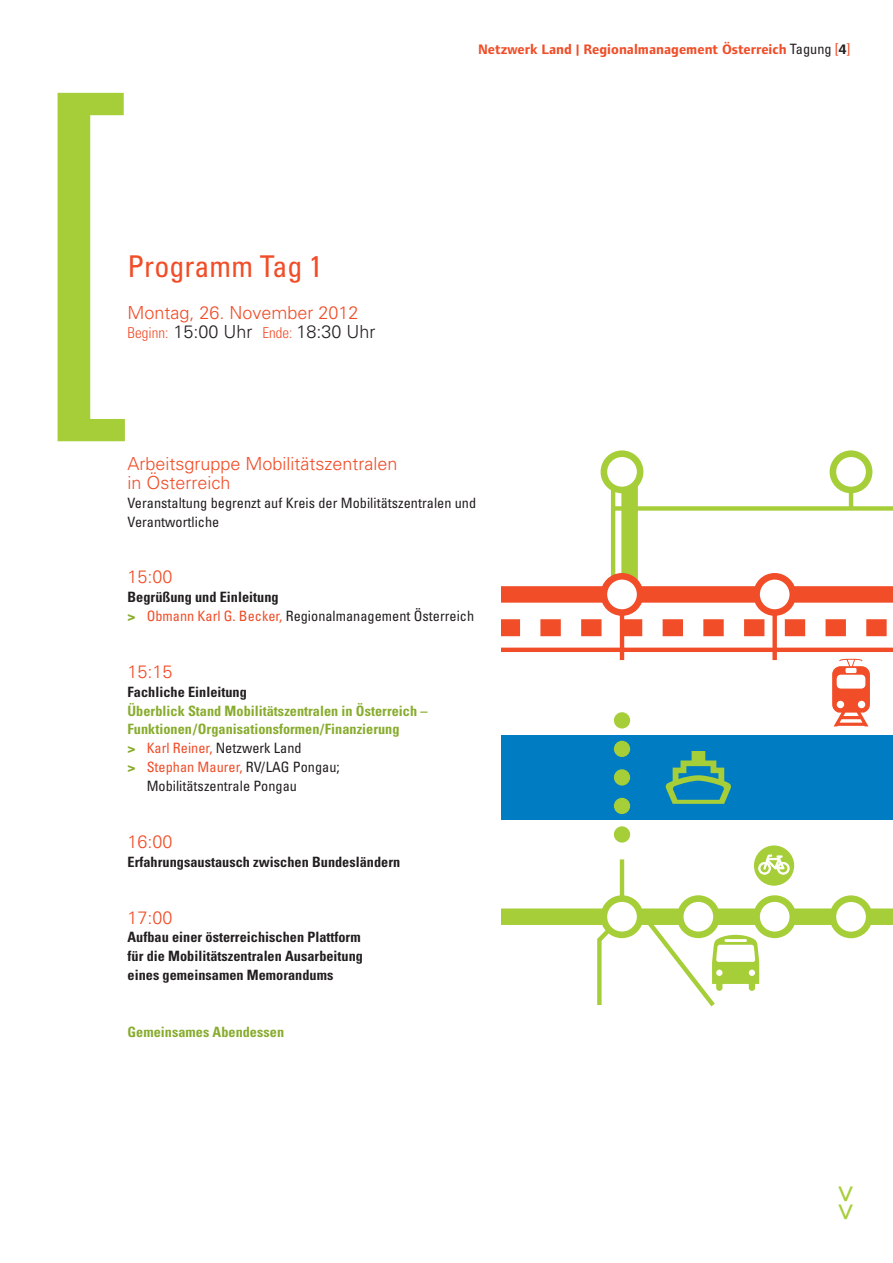
<style>
.page{position:relative;width:893px;height:1263px;background:#fff}
.page>*{position:absolute;margin:0;border:0;box-sizing:border-box;transform-origin:0 0}
.t1{font:condensed 398.55px "Univers";color:#a6ce39}
.t2{font:condensed 30px "Univers";color:#f04d28}
.t3{font:30px "Univers";color:#a6ce39}
.t4{font:300 18px/18.9px "Univers";color:#f04d28}
.t5{font:condensed 14.25px/18.9px "Univers";color:#231f20}
.t6{font:700 condensed 14.25px/18.9px "Univers";color:#231f20}
.t7{font:700 condensed 14.25px "Univers";color:#88ac2e}
.t8{font:700 14.25px "Foundry Form Sans";letter-spacing:.005em;color:#f04d28}
.t9{font:condensed 14.25px "Univers";color:#f04d28}
.s1{font-stretch:condensed;font-size:15px}
.s2{color:#231f20}
.s3{font-family:"Univers";font-weight:400;font-stretch:condensed;color:#231f20}
.s4{font-family:"Univers";font-weight:400;font-stretch:condensed}
.s5{font-weight:700}
.s6{font-weight:700;font-stretch:normal;color:#88ac2e}
.s7{color:#f04d28}
</style>
<div class="page">
<svg style="left:502px;top:450px;width:391px;height:529px"></svg>
<svg style="left:680px;top:898px;width:36px;height:37px"></svg>
<div style="left:677px;top:895px;width:43px;height:43px;border:7px solid #a6ce39;border-radius:50%"></div>
<div style="left:757px;top:898px;width:36px;height:37px;background:#fff;border-radius:50%"></div>
<div style="left:753px;top:895px;width:43px;height:43px;border:7px solid #a6ce39;border-radius:50%"></div>
<div style="left:604px;top:454px;width:36px;height:36px;background:#fff;border-radius:50%"></div>
<div style="left:601px;top:450px;width:42px;height:43px;border:7px solid #a6ce39;border-radius:50%"></div>
<svg style="left:609px;top:504px;width:284px;height:95px"></svg>
<hr style="left:620px;top:595px;width:4px;height:65px;background:#f04d28">
<div style="left:772px;top:595px;width:5px;height:65px;background:#f04d28"></div>
<div style="left:757px;top:576px;width:36px;height:36px;background:#fff;border-radius:50%"></div>
<div style="left:753px;top:573px;width:43px;height:43px;border:7px solid #f04d28;border-radius:50%"></div>
<div style="left:604px;top:576px;width:36px;height:36px;background:#fff;border-radius:50%"></div>
<div style="left:601px;top:573px;width:42px;height:43px;border:7px solid #f04d28;border-radius:50%"></div>
<hr style="left:502px;top:648px;width:391px;height:4px;background:#f04d28">
<svg style="left:502px;top:619px;width:391px;height:17px"></svg>
<hr style="left:620px;top:859px;width:4px;height:58px;background:#a6ce39">
<div style="left:614px;top:826px;width:16px;height:16px;background:#a6ce39;border-radius:50%"></div>
<div style="left:614px;top:798px;width:16px;height:16px;background:#a6ce39;border-radius:50%"></div>
<div style="left:614px;top:769px;width:16px;height:16px;background:#a6ce39;border-radius:50%"></div>
<div style="left:614px;top:741px;width:16px;height:16px;background:#a6ce39;border-radius:50%"></div>
<div style="left:614px;top:712px;width:16px;height:16px;background:#a6ce39;border-radius:50%"></div>
<svg style="left:832px;top:659px;width:38px;height:67px"></svg>
<div style="left:833px;top:899px;width:36px;height:36px;background:#fff;border-radius:50%"></div>
<div style="left:830px;top:895px;width:42px;height:43px;border:7px solid #a6ce39;border-radius:50%"></div>
<svg style="left:595px;top:910px;width:33px;height:95px"></svg>
<svg style="left:638px;top:910px;width:121px;height:97px"></svg>
<div style="left:604px;top:898px;width:36px;height:37px;background:#fff;border-radius:50%"></div>
<div style="left:601px;top:895px;width:42px;height:43px;border:7px solid #a6ce39;border-radius:50%"></div>
<svg style="left:754px;top:846px;width:40px;height:39px"></svg>
<div style="left:754px;top:845px;width:40px;height:41px;border:2px solid #a6ce39;border-radius:50%"></div>
<h1 class="t1" style="left:30px;top:106px;width:112px">[</h1>
<h2 class="t2" style="left:128px;top:255px;width:197px">Programm Tag 1</h2>
<p class="t4" style="left:128px;top:304px;width:249px">Montag, 26. November 2012<br><span class="s1">Beginn:</span> <span class="s2">15:00 Uhr</span> <span class="s1">Ende:</span> <span class="s2">18:30 Uhr</span></p>
<p class="t8" style="left:478px;top:44px;width:374px">Netzwerk Land | Regionalmanagement Österreich <span class="s3">Tagung</span> <span class="s4">[</span><span class="s2">4</span><span class="s4">]</span></p>
<p class="t4" style="left:128px;top:456px;width:271px">Arbeitsgruppe Mobilitätszentralen in Österreich</p>
<p class="t5" style="left:128px;top:494px;width:350px">Veranstaltung begrenzt auf Kreis der Mobilitätszentralen und<br>Verantwortliche</p>
<p class="t4" style="left:128px;top:569px;width:47px">15:00</p>
<p class="t5" style="left:128px;top:589px;width:348px"><span class="s5">Begrüßung und Einleitung<br></span><span class="s6">&gt;</span> <span class="s7">Obmann Karl G. Becker,</span> Regionalmanagement Österreich</p>
<p class="t4" style="left:128px;top:663px;width:47px">15:15</p>
<p class="t6" style="left:128px;top:683px;width:121px">Fachliche Einleitung</p>
<p class="t7" style="left:128px;top:705px;width:301px">Überblick Stand Mobilitätszentralen in Österreich –</p>
<p class="t7" style="left:128px;top:724px;width:274px">Funktionen/Organisationsformen/Finanzierung</p>
<p class="t5" style="left:128px;top:740px;width:176px"><span class="s6">&gt;</span> <span class="s7">Karl Reiner,</span> Netzwerk Land</p>
<p class="t9" style="left:128px;top:762px;width:214px"><span class="s6">&gt;</span> Stephan Maurer, <span class="s2">RV/LAG Pongau;</span></p>
<p class="t5" style="left:147px;top:778px;width:152px">Mobilitätszentrale Pongau</p>
<p class="t4" style="left:128px;top:834px;width:47px">16:00</p>
<p class="t6" style="left:128px;top:853px;width:274px">Erfahrungsaustausch zwischen Bundesländern</p>
<p class="t4" style="left:128px;top:909px;width:47px">17:00</p>
<p class="t6" style="left:128px;top:929px;width:237px">Aufbau einer österreichischen Plattform für die Mobilitätszentralen Ausarbeitung eines gemeinsamen Memorandums</p>
<p class="t7" style="left:128px;top:1027px;width:158px">Gemeinsames Abendessen</p>
<h2 class="t3" style="left:860px;top:1185px;width:37px;rotate:90deg">&gt;&gt;</h2>
</div>
